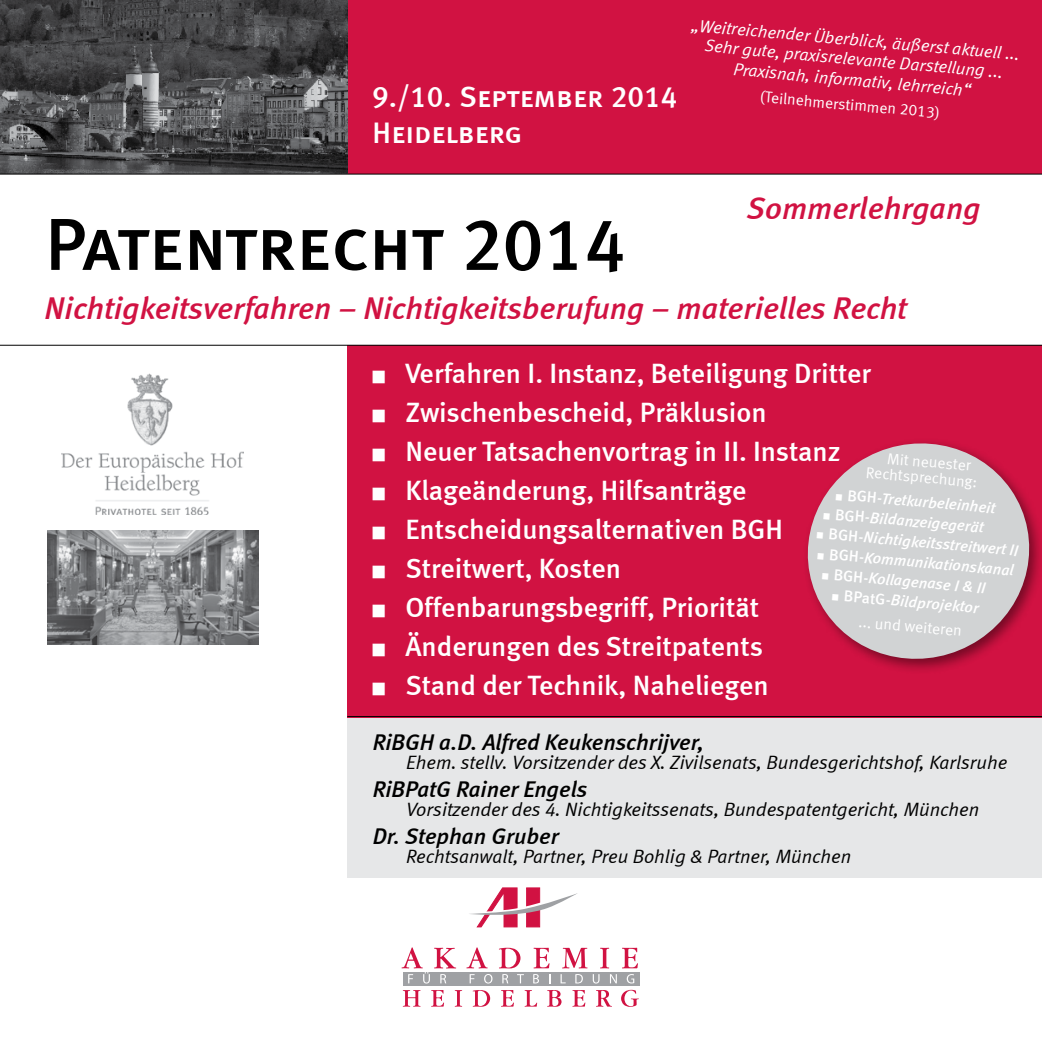
<style>
.page{position:relative;width:1042px;height:1042px;background:#fff}
.page>*{position:absolute;margin:0;border:0;box-sizing:border-box;transform-origin:0 0}
.t1{font:73.5px "Meta Medium LF Caps";letter-spacing:-.01em;color:#000}
.t2{font:italic 31.5px "Meta Medium LF";color:#d11242}
.t3{font:29.75px/36.8px "Meta Medium LF Caps";color:#fff}
.t4{font:28px "Meta Medium LF";color:#fff}
.t5{font:italic 22.75px "Meta Medium LF";color:#000}
.t6{font:italic 19.25px "Meta Normal LF";color:#000}
.t7{font:italic 17.5px/19.2px "Meta Normal LF";color:#fff;text-align:center}
.t8{font:italic 15.75px "Meta Medium LF";color:#fff}
.t9{font:15.75px/15.8px "Meta Normal LF";color:#fff}
.s1{font-style:normal}
</style>
<div class="page">
<div style="left:324px;top:0;width:718px;height:174px;background:#d11242"></div>
<div style="left:347px;top:346px;width:695px;height:380px;background:#d11242"></div>
<svg style="left:469px;top:888px;width:108px;height:39px"></svg>
<svg style="left:403px;top:990px;width:17px;height:16px"></svg>
<svg style="left:431px;top:990px;width:13px;height:16px"></svg>
<svg style="left:455px;top:990px;width:7px;height:16px"></svg>
<svg style="left:473px;top:990px;width:17px;height:16px"></svg>
<svg style="left:501px;top:990px;width:13px;height:16px"></svg>
<svg style="left:524px;top:990px;width:13px;height:16px"></svg>
<svg style="left:547px;top:990px;width:14px;height:16px"></svg>
<svg style="left:572px;top:990px;width:13px;height:16px"></svg>
<svg style="left:596px;top:990px;width:15px;height:16px"></svg>
<svg style="left:621px;top:990px;width:18px;height:17px"></svg>
<svg style="left:466px;top:947px;width:22px;height:21px"></svg>
<svg style="left:499px;top:948px;width:21px;height:20px"></svg>
<svg style="left:533px;top:948px;width:16px;height:20px"></svg>
<svg style="left:562px;top:948px;width:25px;height:20px"></svg>
<svg style="left:600px;top:948px;width:9px;height:20px"></svg>
<svg style="left:622px;top:948px;width:16px;height:20px"></svg>
<div style="left:403px;top:972px;width:236px;height:13px;background:#9fa1a4"></div>
<svg style="left:401px;top:947px;width:55px;height:36px"></svg>
<svg style="left:470px;top:974px;width:4px;height:9px"></svg>
<svg style="left:484px;top:974px;width:8px;height:9px"></svg>
<svg style="left:502px;top:974px;width:6px;height:9px"></svg>
<svg style="left:517px;top:974px;width:7px;height:9px"></svg>
<svg style="left:533px;top:974px;width:6px;height:9px"></svg>
<svg style="left:560px;top:974px;width:6px;height:9px"></svg>
<svg style="left:575px;top:974px;width:8px;height:9px"></svg>
<svg style="left:593px;top:974px;width:6px;height:9px"></svg>
<svg style="left:610px;top:974px;width:7px;height:9px"></svg>
<svg style="left:627px;top:974px;width:7px;height:9px"></svg>
<img style="left:0;top:0;width:347px;height:174px">
<div style="left:347px;top:718px;width:695px;height:160px;background:#e6e7e8"></div>
<hr style="left:0;top:174px;width:1042px;height:1px;background:#000">
<hr style="left:347px;top:716px;width:695px;height:1px;background:#000">
<img style="left:61px;top:373px;width:183px;height:141px">
<img style="left:47px;top:531px;width:211px;height:113px">
<hr style="left:0;top:345px;width:1042px;height:1px;background:#000">
<svg style="left:807px;top:442px;width:233px;height:228px;fill:#d1d3d4"></svg>
<p class="t3" style="left:372px;top:78px;width:307px">9./10. September 2014<br>Heidelberg</p>
<p class="t7" style="left:692px;top:15px;width:331px;rotate:5deg">„Weitreichender Überblick, äußerst aktuell ...<br>Sehr gute, praxisrelevante Darstellung ...</p>
<p class="t7" style="left:734px;top:59px;width:240px;rotate:5deg">Praxisnah, informativ, lehrreich“</p>
<p class="t9" style="left:761px;top:89px;width:182px;rotate:5deg">(Teilnehmerstimmen 2013)</p>
<h1 class="t1" style="left:45px;top:202px;width:583px">Patentrecht 2014</h1>
<p class="t2" style="left:747px;top:189px;width:235px">Sommerlehrgang</p>
<p class="t2" style="left:45px;top:289px;width:864px">Nichtigkeitsverfahren − Nichtigkeitsberufung − materielles Recht</p>
<p class="t4" style="left:372px;top:357px;width:500px">■ Verfahren I. Instanz, Beteiligung Dritter</p>
<p class="t4" style="left:372px;top:396px;width:396px">■ Zwischenbescheid, Präklusion</p>
<p class="t4" style="left:372px;top:435px;width:470px">■ Neuer Tatsachenvortrag in II. Instanz</p>
<p class="t4" style="left:372px;top:474px;width:376px">■ Klageänderung, Hilfsanträge</p>
<p class="t4" style="left:372px;top:513px;width:412px">■ Entscheidungsalternativen BGH</p>
<p class="t4" style="left:372px;top:552px;width:250px">■ Streitwert, Kosten</p>
<p class="t4" style="left:372px;top:591px;width:388px">■ Offenbarungsbegriff, Priorität</p>
<p class="t4" style="left:372px;top:630px;width:392px">■ Änderungen des Streitpatents</p>
<p class="t4" style="left:372px;top:668px;width:398px">■ Stand der Technik, Naheliegen</p>
<p class="t5" style="left:373px;top:728px;width:333px">RiBGH a.D. Alfred Keukenschrijver,</p>
<p class="t6" style="left:406px;top:751px;width:603px">Ehem. stellv. Vorsitzender des X. Zivilsenats, Bundesgerichtshof, Karlsruhe</p>
<p class="t5" style="left:373px;top:775px;width:216px">RiBPatG Rainer Engels</p>
<p class="t6" style="left:406px;top:798px;width:575px">Vorsitzender des 4. Nichtigkeitssenats, Bundespatentgericht, München</p>
<p class="t5" style="left:373px;top:823px;width:188px">Dr. Stephan Gruber</p>
<p class="t6" style="left:406px;top:845px;width:447px">Rechtsanwalt, Partner, Preu Bohlig &amp; Partner, München</p>
<p class="t9" style="left:868px;top:448px;width:113px;text-indent:20px;rotate:5deg">Mit neuester<br>Rechtsprechung:</p>
<p class="t8" style="left:836px;top:485px;width:162px;rotate:5deg">■ <span class="s1">BGH</span>-Tretkurbeleinheit</p>
<p class="t8" style="left:824px;top:504px;width:162px;rotate:5deg">■ <span class="s1">BGH</span>-Bildanzeigegerät</p>
<p class="t8" style="left:818px;top:523px;width:204px;rotate:5deg">■ <span class="s1">BGH</span>-Nichtigkeitsstreitwert II</p>
<p class="t8" style="left:818px;top:544px;width:198px;rotate:5deg">■ <span class="s1">BGH</span>-Kommunikationskanal</p>
<p class="t8" style="left:823px;top:564px;width:166px;rotate:5deg">■ <span class="s1">BGH</span>-Kollagenase I &amp; II</p>
<p class="t8" style="left:833px;top:585px;width:149px;rotate:5deg">■ <span class="s1">BPatG</span>-Bildprojektor</p>
<p class="t9" style="left:859px;top:613px;width:105px;rotate:5deg">... und weiteren</p>
</div>
